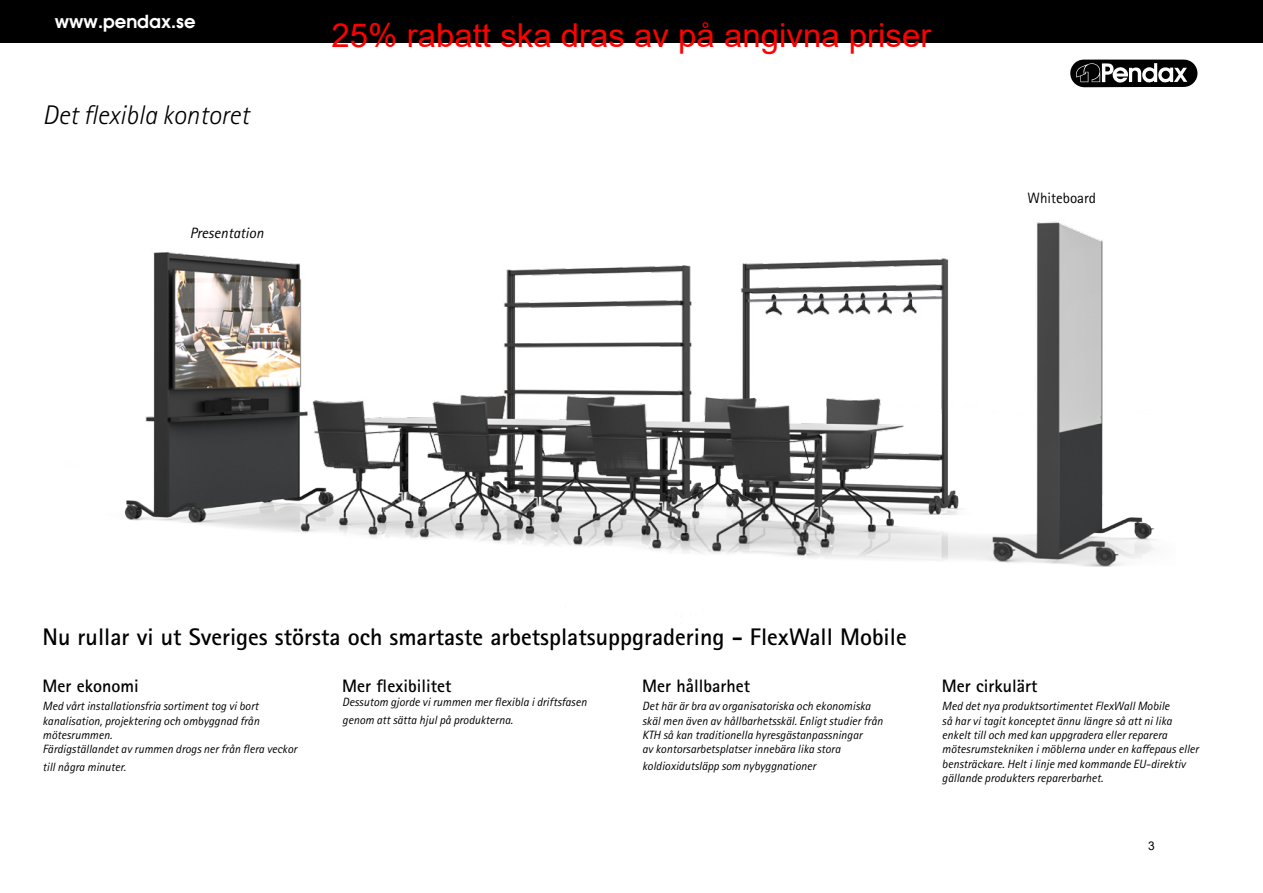
<style>
.page{position:relative;width:1263px;height:893px;background:#fff}
.page>*{position:absolute;margin:0;border:0;box-sizing:border-box;transform-origin:0 0}
.t1{font:33px "Arial";color:#f00}
.t2{font:italic 300 27px "Rotis Sans Serif Pro";color:#000}
.t3{font:700 24px "Rotis Sans Serif Pro";color:#000}
.t4{font:700 18px "Rotis Sans Serif Pro";color:#000}
.t5{font:600 18px "Atlanta";color:#fff}
.t6{font:italic 15px "Rotis Sans Serif Pro";color:#000}
.t7{font:15px "Rotis Sans Serif Pro";color:#000}
.t8{font:italic 12px/14.4px "Rotis Sans Serif Pro";color:#000}
.t9{font:12px "Arial";color:#000}
</style>
<div class="page">
<div style="left:0;top:0;width:1263px;height:43px;background:#000"></div>
<svg style="left:1081px;top:59px;width:117px;height:29px"></svg>
<svg style="left:1070px;top:60px;width:127px;height:27px"></svg>
<img style="left:125px;top:221px;width:1030px;height:402px">
<h3 class="t5" style="left:55px;top:8px;width:142px">www.pendax.se</h3>
<h2 class="t2" style="left:43px;top:99px;width:208px">Det flexibla kontoret</h2>
<p class="t6" style="left:190px;top:224px;width:75px">Presentation</p>
<h1 class="t1" style="left:332px;top:13px;width:601px">25% rabatt ska dras av på angivna priser</h1>
<p class="t7" style="left:1027px;top:189px;width:70px">Whiteboard</p>
<h3 class="t3" style="left:43px;top:622px;width:866px">Nu rullar vi ut Sveriges största och smartaste arbetsplatsuppgradering - FlexWall Mobile</h3>
<h3 class="t4" style="left:43px;top:674px;width:98px">Mer ekonomi</h3>
<p class="t8" style="left:43px;top:699px;width:256px">Med vårt installationsfria sortiment tog vi bort kanalisation, projektering och ombyggnad från mötesrummen.<br>Färdigställandet av rummen drogs ner från flera veckor</p>
<p class="t8" style="left:43px;top:760px;width:85px">till några minuter.</p>
<h3 class="t4" style="left:342px;top:674px;width:111px">Mer flexibilitet</h3>
<p class="t8" style="left:342px;top:693px;width:246px;line-height:18px">Dessutom gjorde vi rummen mer flexibla i driftsfasen genom att sätta hjul på produkterna.</p>
<h3 class="t4" style="left:642px;top:674px;width:109px">Mer hållbarhet</h3>
<p class="t8" style="left:642px;top:699px;width:242px">Det här är bra av organisatoriska och ekonomiska skäl men även av hållbarhetsskäl. Enligt studier från KTH så kan traditionella hyresgästanpassningar<br>av kontorsarbetsplatser innebära lika stora</p>
<p class="t8" style="left:642px;top:758px;width:175px">koldioxidutsläpp som nybyggnationer</p>
<h3 class="t4" style="left:942px;top:674px;width:97px">Mer cirkulärt</h3>
<p class="t8" style="left:942px;top:699px;width:258px">Med det nya produktsortimentet FlexWall Mobile<br>så har vi tagit konceptet ännu längre så att ni lika enkelt till och med kan uppgradera eller reparera mötesrumstekniken i möblerna under en kaffepaus eller bensträckare. Helt i linje med kommande EU-direktiv gällande produkters reparerbarhet.</p>
<p class="t9" style="left:1148px;top:837px;width:8px">3</p>
</div>
